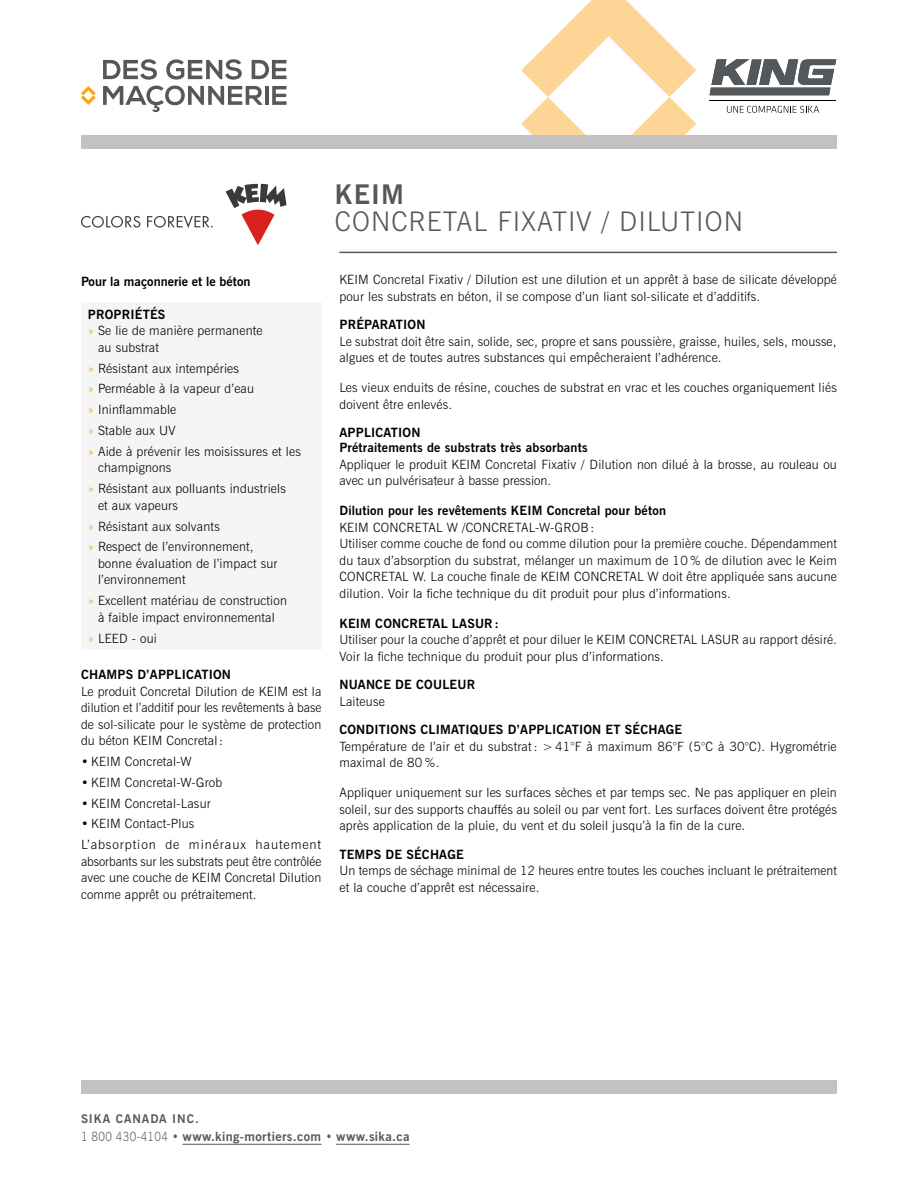
<style>
.page{position:relative;width:918px;height:1188px;background:#fff}
.page>*{position:absolute;margin:0;border:0;box-sizing:border-box;transform-origin:0 0}
.t1{font:300 27px "News Gothic BT";letter-spacing:.04em;color:#55585a}
.t2{font:700 27px "News Gothic BT";color:#55585a}
.t3{font:300 12.75px/16.5px "News Gothic BT";letter-spacing:.015em;color:#000}
.t4{font:700 12.75px/15px "News Gothic BT";letter-spacing:.015em;color:#000}
.t5{font:300 12.75px/20.9px "News Gothic BT";letter-spacing:.07em;color:#000}
.t6{font:700 12.75px "News Gothic BT";letter-spacing:.03em;color:#55585a}
.t7{font:700 12px "News Gothic BT";letter-spacing:.08em;color:#55585a}
.s1{color:#f8a909}
.s2{font-weight:300}
</style>
<div class="page">
<svg style="left:521px;top:0;width:175px;height:135px"></svg>
<div style="left:81px;top:135px;width:756px;height:14px;background:#c3c1c2"></div>
<svg style="left:103px;top:86px;width:160px;height:27px"></svg>
<hr style="left:265px;top:86px;width:3px;height:19px;background:#55585a">
<svg style="left:272px;top:86px;width:15px;height:19px"></svg>
<svg style="left:103px;top:59px;width:54px;height:21px"></svg>
<svg style="left:166px;top:59px;width:76px;height:21px"></svg>
<svg style="left:252px;top:60px;width:35px;height:19px"></svg>
<svg style="left:81px;top:86px;width:15px;height:19px"></svg>
<div style="left:81px;top:1080px;width:756px;height:14px;background:#c3c1c2"></div>
<hr style="left:339px;top:252px;width:498px;height:1px;background:#55585a">
<svg style="left:710px;top:59px;width:126px;height:36px"></svg>
<hr style="left:710px;top:101px;width:126px;height:1px;background:#000">
<svg style="left:727px;top:106px;width:92px;height:7px"></svg>
<svg style="left:226px;top:184px;width:61px;height:61px"></svg>
<svg style="left:81px;top:216px;width:59px;height:12px"></svg>
<svg style="left:147px;top:216px;width:66px;height:12px"></svg>
<hr style="left:183px;top:1144px;width:138px;height:1px;background:#55585a">
<hr style="left:336px;top:1144px;width:74px;height:1px;background:#55585a">
<div style="left:81px;top:302px;width:240px;height:347px;background:#f5f5f5"></div>
<h1 class="t2" style="left:335px;top:178px;width:71px">KEIM</h1>
<h1 class="t1" style="left:335px;top:205px;width:410px">CONCRETAL FIXATIV / DILUTION</h1>
<p class="t4" style="left:81px;top:273px;width:171px">Pour la maçonnerie et le béton</p>
<p class="t4" style="left:88px;top:307px;width:79px">PROPRIÉTÉS</p>
<p class="t3" style="left:88px;top:322px;width:176px"><span class="s1">x</span> Se lie de manière permanente</p>
<p class="t3" style="left:98px;top:339px;width:62px">au substrat</p>
<p class="t3" style="left:88px;top:358px;width:215px;line-height:20.9px"><span class="s1">x</span> Résistant aux intempéries<br><span class="s1">x</span> Perméable à la vapeur d’eau<br><span class="s1">x</span> Ininflammable<br><span class="s1">x</span> Stable aux UV<br><span class="s1">x</span> Aide à prévenir les moisissures et les</p>
<p class="t3" style="left:88px;top:457px;width:200px;line-height:20.9px;text-indent:10px">champignons<br><span class="s1">x</span> Résistant aux polluants industriels</p>
<p class="t3" style="left:88px;top:495px;width:168px;line-height:20.9px;text-indent:10px">et aux vapeurs<br><span class="s1">x</span> Résistant aux solvants<br><span class="s1">x</span> Respect de l’environnement,</p>
<p class="t3" style="left:98px;top:555px;width:181px">bonne évaluation de l’impact sur l’environnement</p>
<p class="t3" style="left:88px;top:592px;width:201px;text-align:center"><span class="s1">x</span> Excellent matériau de construction à faible impact environnemental</p>
<p class="t3" style="left:88px;top:630px;width:71px"><span class="s1">x</span> LEED - oui</p>
<p class="t4" style="left:81px;top:667px;width:152px">CHAMPS D’APPLICATION</p>
<p class="t3" style="left:81px;top:683px;width:242px;text-align:justify">Le produit Concretal Dilution de KEIM est la dilution et l’additif pour les revêtements à base de sol-silicate pour le système de protection du béton KEIM Concretal:</p>
<p class="t3" style="left:81px;top:753px;width:112px">• KEIM Concretal-W</p>
<p class="t3" style="left:81px;top:774px;width:143px">• KEIM Concretal-W-Grob</p>
<p class="t3" style="left:81px;top:795px;width:131px">• KEIM Concretal-Lasur</p>
<p class="t5" style="left:81px;top:813px;width:242px">• KEIM Contact-Plus<br>L’absorption de minéraux hautement</p>
<p class="t3" style="left:81px;top:853px;width:242px;text-align:justify">absorbants sur les substrats peut être contrôlée avec une couche de KEIM Concretal Dilution comme apprêt ou prétraitement.</p>
<p class="t3" style="left:339px;top:272px;width:499px">KEIM Concretal Fixativ / Dilution est une dilution et un apprêt à base de silicate développé pour les substrats en béton, il se compose d’un liant sol-silicate et d’additifs.</p>
<p class="t4" style="left:339px;top:317px;width:88px">PRÉPARATION</p>
<p class="t3" style="left:339px;top:333px;width:499px">Le substrat doit être sain, solide, sec, propre et sans poussière, graisse, huiles, sels, mousse, algues et de toutes autres substances qui empêcheraient l’adhérence.</p>
<p class="t3" style="left:339px;top:380px;width:499px">Les vieux enduits de résine, couches de substrat en vrac et les couches organiquement liés doivent être enlevés.</p>
<p class="t4" style="left:339px;top:425px;width:250px">APPLICATION<br>Prétraitements de substrats très absorbants</p>
<p class="t3" style="left:339px;top:456px;width:499px">Appliquer le produit KEIM Concretal Fixativ / Dilution non dilué à la brosse, au rouleau ou avec un pulvérisateur à basse pression.</p>
<p class="t4" style="left:339px;top:503px;width:328px">Dilution pour les revêtements KEIM Concretal pour béton</p>
<p class="t3" style="left:339px;top:519px;width:499px">KEIM CONCRETAL W /CONCRETAL-W-GROB:<br>Utiliser comme couche de fond ou comme dilution pour la première couche. Dépendamment du taux d’absorption du substrat, mélanger un maximum de 10 % de dilution avec le Keim CONCRETAL W. La couche finale de KEIM CONCRETAL W doit être appliquée sans aucune dilution. Voir la fiche technique du dit produit pour plus d’informations.</p>
<p class="t4" style="left:339px;top:616px;width:161px">KEIM CONCRETAL LASUR:</p>
<p class="t3" style="left:339px;top:632px;width:499px">Utiliser pour la couche d’apprêt et pour diluer le KEIM CONCRETAL LASUR au rapport désiré.<br>Voir la fiche technique du produit pour plus d’informations.</p>
<p class="t4" style="left:339px;top:677px;width:137px">NUANCE DE COULEUR</p>
<p class="t3" style="left:339px;top:693px;width:47px">Laiteuse</p>
<p class="t4" style="left:339px;top:722px;width:344px">CONDITIONS CLIMATIQUES D’APPLICATION ET SÉCHAGE</p>
<p class="t3" style="left:339px;top:738px;width:499px">Température de l’air et du substrat : &gt; 41°F à maximum 86°F (5°C à 30°C). Hygrométrie maximal de 80 %.</p>
<p class="t3" style="left:339px;top:785px;width:499px;text-align:justify">Appliquer uniquement sur les surfaces sèches et par temps sec. Ne pas appliquer en plein soleil, sur des supports chauffés au soleil ou par vent fort. Les surfaces doivent être protégés après application de la pluie, du vent et du soleil jusqu’à la fin de la cure.</p>
<p class="t4" style="left:339px;top:847px;width:126px">TEMPS DE SÉCHAGE</p>
<p class="t3" style="left:339px;top:863px;width:499px">Un temps de séchage minimal de 12 heures entre toutes les couches incluant le prétraitement et la couche d’apprêt est nécessaire.</p>
<p class="t7" style="left:81px;top:1112px;width:119px">SIKA CANADA INC.</p>
<p class="t6" style="left:81px;top:1129px;width:330px"><span class="s2">1 800 430-4104 •</span> www.king-mortiers.com <span class="s2">•</span> www.sika.ca</p>
</div>
